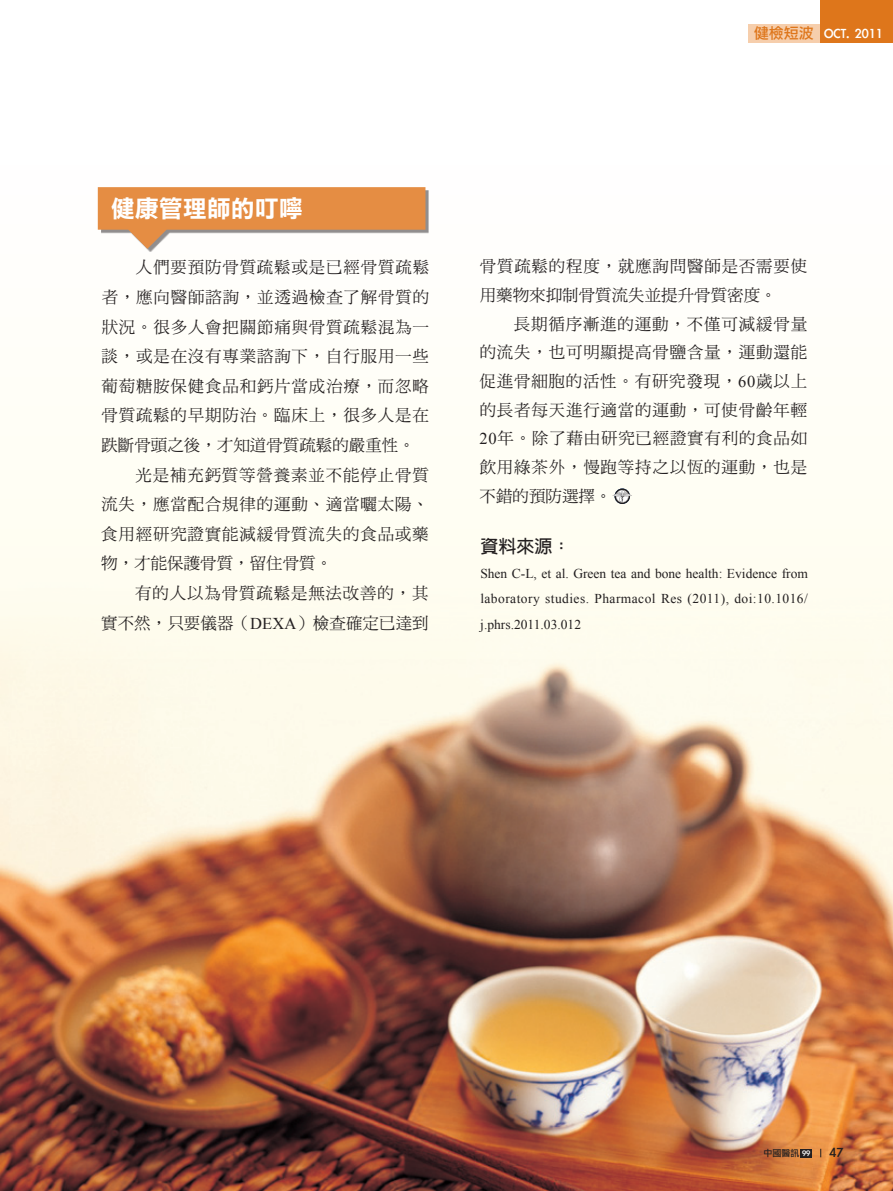
<style>
.page{position:relative;width:893px;height:1191px;background:#fffefa}
.page>*{position:absolute;margin:0;border:0;box-sizing:border-box;transform-origin:0 0}
.t1{font:24px "DF Li Hei Std W7";color:#fff}
.t2{font:700 18px "Lin Gothic";color:#231f20}
.t3{font:16.5px/28.7px "DF Ming Std W5";letter-spacing:.045em;color:#231f20;text-align:justify}
.t4{font:16.5px/28.7px "DF Ming Std W5";letter-spacing:.025em;color:#231f20}
.t5{font:16.5px "DF Ming Std W5";color:#231f20}
.t6{font:16.5px "DF Ming Std W5";letter-spacing:.005em;color:#231f20}
.t7{font:15px "Li Gothic Med";color:#fff}
.t8{font:15px "Li Gothic Med";color:#231f20}
.t9{font:13.5px/25.7px "Times New Roman";letter-spacing:.03em;color:#231f20;text-align:justify}
.t10{font:9px "Li Gothic Med";color:#231f20}
.s1{color:#de761b}
.s2{font-family:"Times New Roman"}
.s3{color:#fff}
</style>
<div class="page">
<img style="left:0;top:588px;width:893px;height:603px">
<svg style="left:614px;top:488px;width:16px;height:16px"></svg>
<svg style="left:612px;top:490px;width:20px;height:12px"></svg>
<div style="left:101px;top:190px;width:328px;height:62px;background:#231f20;opacity:.5"></div>
<svg style="left:98px;top:187px;width:327px;height:62px"></svg>
<div style="left:801px;top:1148px;width:11px;height:9px;background:#231f20"></div>
<div style="left:748px;top:24px;width:78px;height:19px;background:#f6ceac"></div>
<div style="left:821px;top:0;width:72px;height:43px;background:#de761b"></div>
<p class="t7" style="left:754px;top:25px;width:130px"><span class="s1">健檢短波</span> OCT. 2011</p>
<h1 class="t1" style="left:111px;top:195px;width:193px">健康管理師的叮嚀</h1>
<p class="t3" style="left:136px;top:253px;width:295px">人們要預防骨質疏鬆或是已經骨質疏鬆</p>
<p class="t3" style="left:102px;top:282px;width:329px">者，應向醫師諮詢，並透過檢查了解骨質的</p>
<p class="t3" style="left:102px;top:312px;width:329px">狀況。很多人會把關節痛與骨質疏鬆混為一</p>
<p class="t3" style="left:102px;top:342px;width:329px">談，或是在沒有專業諮詢下，自行服用一些</p>
<p class="t3" style="left:102px;top:371px;width:329px">葡萄糖胺保健食品和鈣片當成治療，而忽略</p>
<p class="t3" style="left:101px;top:401px;width:329px">骨質疏鬆的早期防治。臨床上，很多人是在</p>
<p class="t5" style="left:101px;top:436px;width:315px">跌斷骨頭之後，才知道骨質疏鬆的嚴重性。</p>
<p class="t3" style="left:135px;top:460px;width:295px">光是補充鈣質等營養素並不能停止骨質</p>
<p class="t3" style="left:101px;top:490px;width:329px">流失，應當配合規律的運動、適當曬太陽、</p>
<p class="t3" style="left:101px;top:519px;width:329px">食用經研究證實能減緩骨質流失的食品或藥</p>
<p class="t5" style="left:101px;top:554px;width:233px">物，才能保護骨質，留住骨質。</p>
<p class="t3" style="left:135px;top:578px;width:295px">有的人以為骨質疏鬆是無法改善的，其</p>
<p class="t6" style="left:101px;top:614px;width:329px">實不然，只要儀器（<span class="s2">DEXA</span>）檢查確定已達到</p>
<p class="t4" style="left:480px;top:252px;width:329px">骨質疏鬆的程度，就應詢問醫師是否需要使用藥物來抑制骨質流失並提升骨質密度。</p>
<p class="t3" style="left:480px;top:309px;width:329px;text-indent:34px">長期循序漸進的運動，不僅可減緩骨量的流失，也可明顯提高骨鹽含量，運動還能促進骨細胞的活性。有研究發現，<span class="s2">60</span>歲以上的長者每天進行適當的運動，可使骨齡年輕<span class="s2">20</span>年。除了藉由研究已經證實有利的食品如飲用綠茶外，慢跑等持之以恆的運動，也是不錯的預防選擇。</p>
<p class="t2" style="left:480px;top:537px;width:91px">資料來源：</p>
<p class="t9" style="left:480px;top:560px;width:329px">Shen C-L, et al. Green tea and bone health: Evidence from laboratory studies. Pharmacol Res (2011), doi:10.1016/ j.phrs.2011.03.012</p>
<p class="t10" style="left:763px;top:1148px;width:49px">中國醫訊 <span class="s3">99</span></p>
<p class="t8" style="left:829px;top:1144px;width:15px">47</p>
</div>
